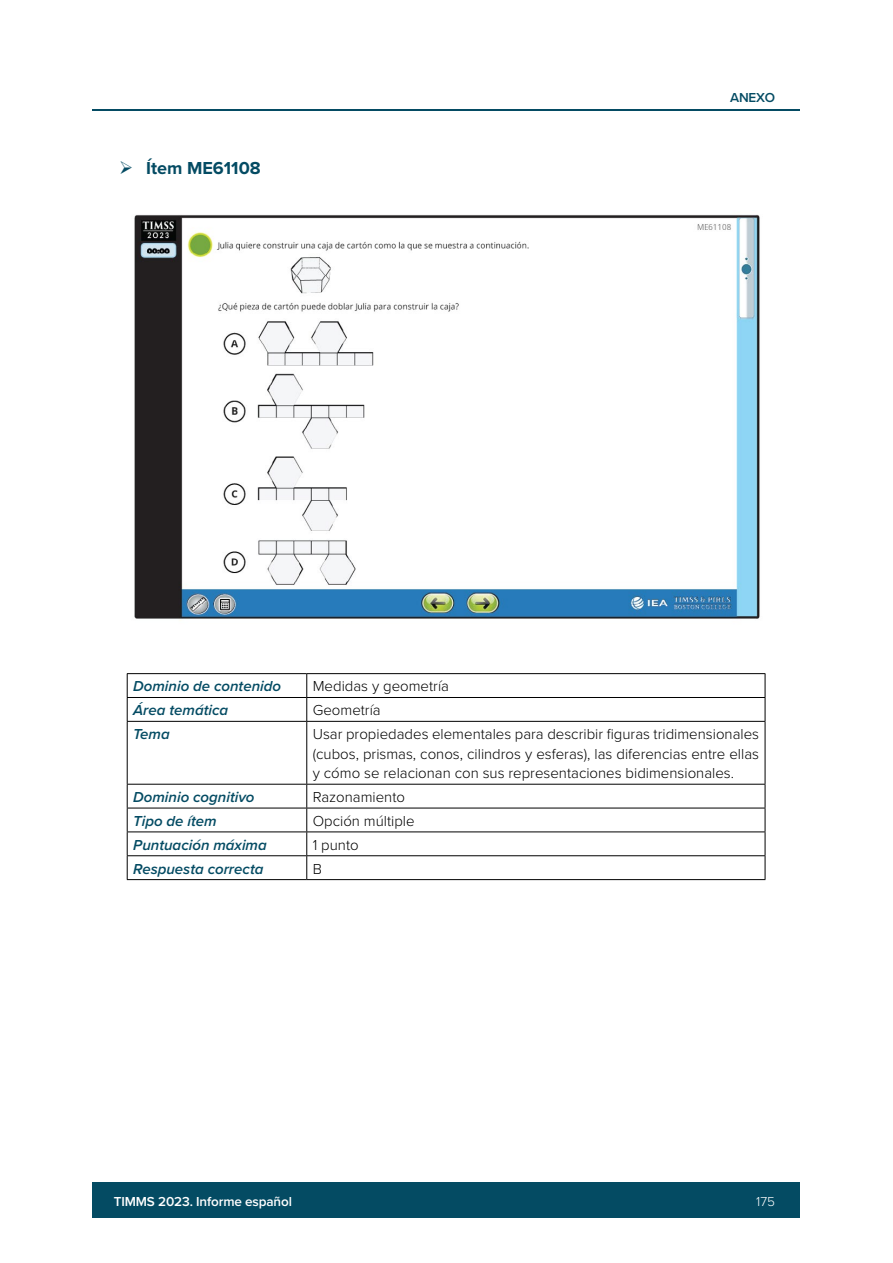
<style>
.page{position:relative;width:893px;height:1263px;background:#fff}
.page>*{position:absolute;margin:0;border:0;box-sizing:border-box;transform-origin:0 0}
.t1{font:700 18px "Proxima Nova";color:#044b63}
.t2{font:300 15px/19.5px "Proxima Nova";color:#000;text-align:justify}
.t3{font:italic 600 15px "Proxima Nova";color:#044b63}
.t4{font:600 13.5px "Proxima Nova";letter-spacing:-.01em;color:#fff}
.t5{font:600 13.5px "Proxima Nova";letter-spacing:-.01em;color:#044b63}
.t6{font:300 13.5px "Proxima Nova";color:#fff}
</style>
<div class="page">
<hr style="left:92px;top:109px;width:708px;height:2px;background:#044b63">
<div style="left:92px;top:1182px;width:708px;height:36px;background:#044b63"></div>
<img style="left:134px;top:214px;width:626px;height:405px">
<hr style="left:127px;top:879px;width:180px;height:1px;background:#000">
<hr style="left:307px;top:879px;width:458px;height:1px;background:#000">
<hr style="left:127px;top:673px;width:180px;height:1px;background:#000">
<hr style="left:307px;top:673px;width:458px;height:1px;background:#000">
<hr style="left:127px;top:697px;width:180px;height:1px;background:#000">
<hr style="left:307px;top:697px;width:458px;height:1px;background:#000">
<hr style="left:127px;top:721px;width:180px;height:1px;background:#000">
<hr style="left:307px;top:721px;width:458px;height:1px;background:#000">
<hr style="left:127px;top:784px;width:180px;height:1px;background:#000">
<hr style="left:307px;top:784px;width:458px;height:1px;background:#000">
<hr style="left:127px;top:808px;width:180px;height:1px;background:#000">
<hr style="left:307px;top:808px;width:458px;height:1px;background:#000">
<hr style="left:127px;top:831px;width:180px;height:1px;background:#000">
<hr style="left:307px;top:831px;width:458px;height:1px;background:#000">
<hr style="left:127px;top:855px;width:180px;height:1px;background:#000">
<hr style="left:307px;top:855px;width:458px;height:1px;background:#000">
<svg style="left:127px;top:674px;width:1px;height:47px"></svg>
<hr style="left:127px;top:722px;width:1px;height:62px;background:#000">
<svg style="left:127px;top:784px;width:1px;height:95px"></svg>
<svg style="left:306px;top:674px;width:1px;height:47px"></svg>
<svg style="left:765px;top:674px;width:1px;height:47px"></svg>
<hr style="left:306px;top:722px;width:1px;height:62px;background:#000">
<hr style="left:765px;top:722px;width:1px;height:62px;background:#000">
<svg style="left:306px;top:784px;width:1px;height:95px"></svg>
<svg style="left:765px;top:784px;width:1px;height:95px"></svg>
<p class="t1" style="left:119px;top:154px;width:143px">➢ Ítem ME61108</p>
<p class="t5" style="left:730px;top:88px;width:46px">ANEXO</p>
<p class="t3" style="left:133px;top:675px;width:149px">Dominio de contenido</p>
<p class="t2" style="left:313px;top:676px;width:138px">Medidas y geometría</p>
<p class="t3" style="left:133px;top:699px;width:97px">Área temática</p>
<p class="t2" style="left:313px;top:700px;width:69px">Geometría</p>
<p class="t3" style="left:133px;top:723px;width:38px">Tema</p>
<p class="t2" style="left:313px;top:724px;width:448px">Usar propiedades elementales para describir figuras tridimensionales (cubos, prismas, conos, cilindros y esferas), las diferencias entre ellas y cómo se relacionan con sus representaciones bidimensionales.</p>
<p class="t3" style="left:133px;top:786px;width:123px">Dominio cognitivo</p>
<p class="t2" style="left:313px;top:786px;width:94px">Razonamiento</p>
<p class="t3" style="left:133px;top:810px;width:85px">Tipo de ítem</p>
<p class="t2" style="left:313px;top:810px;width:103px">Opción múltiple</p>
<p class="t3" style="left:133px;top:833px;width:135px">Puntuación máxima</p>
<p class="t2" style="left:313px;top:834px;width:47px">1 punto</p>
<p class="t3" style="left:133px;top:857px;width:132px">Respuesta correcta</p>
<p class="t2" style="left:313px;top:858px;width:11px">B</p>
<p class="t4" style="left:114px;top:1192px;width:180px">TIMMS 2023. Informe español</p>
<p class="t6" style="left:756px;top:1192px;width:20px">175</p>
</div>
